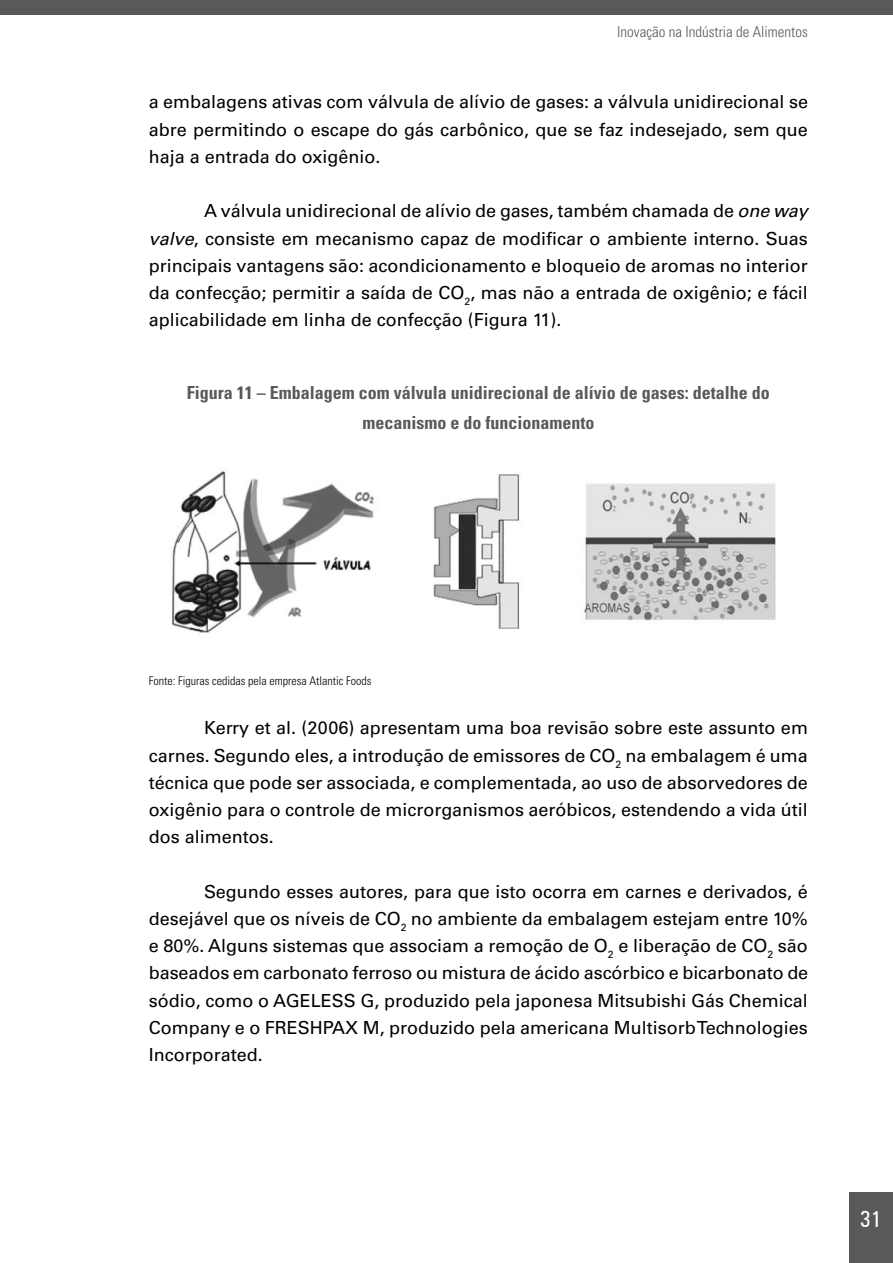
<style>
.page{position:relative;width:893px;height:1263px;background:#fff}
.page>*{position:absolute;margin:0;border:0;box-sizing:border-box;transform-origin:0 0}
.t1{font:condensed 22.5px "Zurich BT";color:#fff}
.t2{font:18px/27.2px "Univers LT Std";color:#000;text-align:justify}
.t3{font:700 condensed 18px/30px "Univers LT Std";color:#58595b;text-align:center}
.t4{font:300 condensed 15px "Univers LT Std";color:#58595b}
.t5{font:300 condensed 12px "Univers LT Std";color:#000}
.s1{font-style:italic}
</style>
<div class="page">
<div style="left:0;top:0;width:893px;height:14px;background:#58595b"></div>
<div style="left:849px;top:1192px;width:44px;height:71px;background:#58595b"></div>
<img style="left:172px;top:470px;width:604px;height:163px">
<p class="t4" style="left:617px;top:23px;width:192px">Inovação na Indústria de Alimentos</p>
<p class="t2" style="left:149px;top:89px;width:661px">a embalagens ativas com válvula de alívio de gases: a válvula unidirecional se abre permitindo o escape do gás carbônico, que se faz indesejado, sem que haja a entrada do oxigênio.</p>
<p class="t2" style="left:149px;top:197px;width:661px;text-indent:55px">A válvula unidirecional de alívio de gases, também chamada de <span class="s1">one way valve</span>, consiste em mecanismo capaz de modificar o ambiente interno. Suas principais vantagens são: acondicionamento e bloqueio de aromas no interior da confecção; permitir a saída de CO<sub>2</sub>, mas não a entrada de oxigênio; e fácil aplicabilidade em linha de confecção (Figura 11).</p>
<p class="t3" style="left:187px;top:377px;width:584px">Figura 11 – Embalagem com válvula unidirecional de alívio de gases: detalhe do mecanismo e do funcionamento</p>
<p class="t5" style="left:149px;top:673px;width:224px">Fonte: Figuras cedidas pela empresa Atlantic Foods</p>
<p class="t2" style="left:149px;top:714px;width:661px;text-indent:55px">Kerry et al. (2006) apresentam uma boa revisão sobre este assunto em carnes. Segundo eles, a introdução de emissores de CO<sub>2</sub> na embalagem é uma técnica que pode ser associada, e complementada, ao uso de absorvedores de oxigênio para o controle de microrganismos aeróbicos, estendendo a vida útil dos alimentos.</p>
<p class="t2" style="left:149px;top:878px;width:661px;text-indent:55px">Segundo esses autores, para que isto ocorra em carnes e derivados, é desejável que os níveis de CO<sub>2</sub> no ambiente da embalagem estejam entre 10% e 80%. Alguns sistemas que associam a remoção de O<sub>2</sub> e liberação de CO<sub>2</sub> são baseados em carbonato ferroso ou mistura de ácido ascórbico e bicarbonato de sódio, como o AGELESS G, produzido pela japonesa Mitsubishi Gás Chemical Company e o FRESHPAX M, produzido pela americana Multisorb Technologies Incorporated.</p>
<p class="t1" style="left:860px;top:1205px;width:23px">31</p>
</div>
